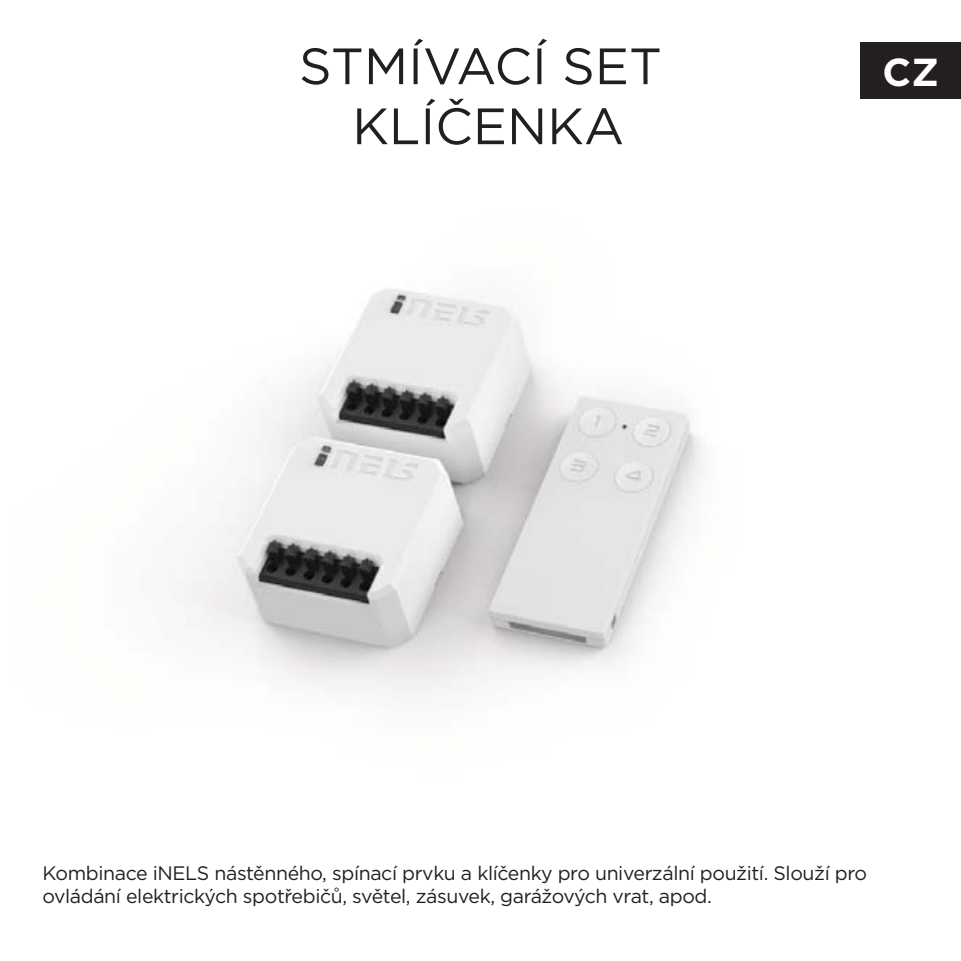
<style>
.page{position:relative;width:961px;height:961px;background:#fff}
.page>*{position:absolute;margin:0;border:0;box-sizing:border-box;transform-origin:0 0}
.t1{font:51px/60px "Gotham";color:#231f20;text-align:center}
.t2{font:700 39px "Gotham";color:#fff}
.t3{font:19.5px/23.4px "Gotham";letter-spacing:-.02em;color:#231f20}
</style>
<div class="page">
<div style="left:861px;top:43px;width:100px;height:56px;background:#231f20"></div>
<img style="left:188px;top:288px;width:517px;height:407px">
<h1 class="t1" style="left:299px;top:40px;width:365px">STMÍVACÍ SET<br>KLÍČENKA</h1>
<h2 class="t2" style="left:883px;top:57px;width:58px">CZ</h2>
<p class="t3" style="left:43px;top:862px;width:826px">Kombinace iNELS nástěnného, spínací prvku a klíčenky pro univerzální použití. Slouží pro ovládání elektrických spotřebičů, světel, zásuvek, garážových vrat, apod.</p>
</div>
